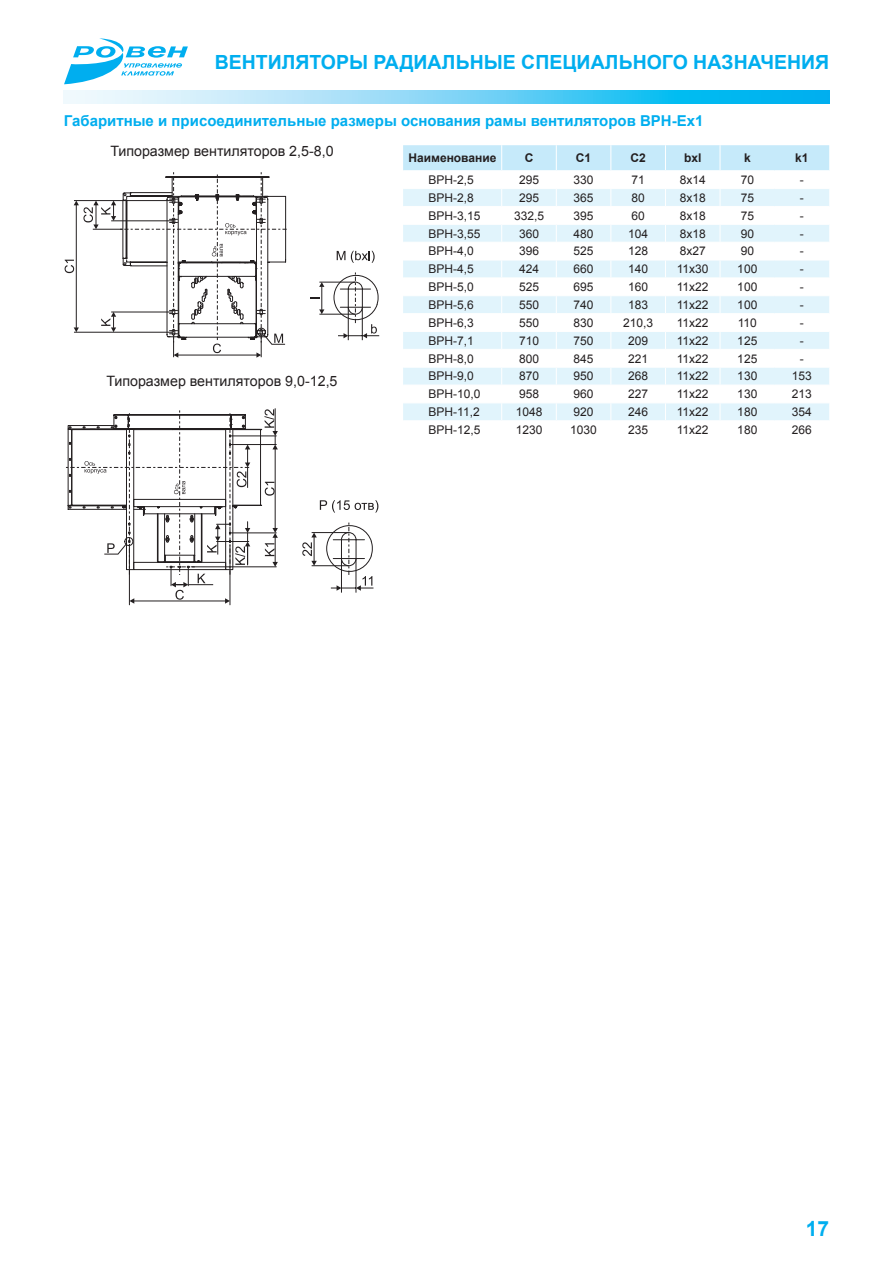
<style>
.page{position:relative;width:893px;height:1263px;background:#fff}
.page>*{position:absolute;margin:0;border:0;box-sizing:border-box;transform-origin:0 0}
.t1{font:700 21px "Arial";color:#00aeef}
.t2{font:700 19.5px "Arial";color:#00aeef}
.t3{font:700 15px "Arial";color:#00aeef}
.t4{font:14.25px "Arial";color:#231f20}
.t5{font:12px "Arial";color:#231f20}
.t6{font:700 12px "Arial";color:#231f20}
</style>
<div class="page">
<svg style="left:64px;top:38px;width:124px;height:46px"></svg>
<svg style="left:64px;top:90px;width:765px;height:13px;background:#76d5f6"></svg>
<svg style="left:65px;top:172px;width:314px;height:186px"></svg>
<svg style="left:403px;top:145px;width:426px;height:276px"></svg>
<hr style="left:775px;top:420px;width:54px;height:1px;background:#fff">
<hr style="left:129px;top:545px;width:1px;height:60px;background:#231f20">
<hr style="left:230px;top:545px;width:1px;height:60px;background:#231f20">
<svg style="left:320px;top:500px;width:58px;height:13px"></svg>
<hr style="left:341px;top:558px;width:1px;height:35px;background:#231f20">
<hr style="left:356px;top:558px;width:1px;height:35px;background:#231f20">
<svg style="left:326px;top:523px;width:47px;height:68px"></svg>
<hr style="left:312px;top:532px;width:37px;height:1px;background:#231f20">
<hr style="left:312px;top:565px;width:37px;height:1px;background:#231f20">
<svg style="left:302px;top:533px;width:15px;height:33px"></svg>
<svg style="left:66px;top:409px;width:212px;height:195px"></svg>
<h2 class="t2" style="left:215px;top:50px;width:616px">вентиляторы радиальные специального назначения</h2>
<p class="t3" style="left:64px;top:110px;width:588px">Габаритные и присоединительные размеры основания рамы вентиляторов ВРН</p>
<p class="t3" style="left:672px;top:110px;width:33px">-Ex1</p>
<p class="t6" style="left:408px;top:150px;width:90px">Наименование</p>
<p class="t6" style="left:525px;top:150px;width:9px">С</p>
<p class="t6" style="left:576px;top:150px;width:17px">С1</p>
<p class="t6" style="left:630px;top:150px;width:17px">С2</p>
<p class="t6" style="left:684px;top:150px;width:19px">bxl</p>
<p class="t6" style="left:744px;top:150px;width:8px">k</p>
<p class="t6" style="left:795px;top:150px;width:15px">k1</p>
<p class="t5" style="left:429px;top:172px;width:47px">ВРН-2,5</p>
<p class="t5" style="left:519px;top:172px;width:22px">295</p>
<p class="t5" style="left:574px;top:172px;width:22px">330</p>
<p class="t5" style="left:631px;top:172px;width:15px">71</p>
<p class="t5" style="left:680px;top:172px;width:28px">8х14</p>
<p class="t5" style="left:741px;top:172px;width:15px">70</p>
<p class="t5" style="left:800px;top:172px;width:5px">-</p>
<p class="t5" style="left:429px;top:190px;width:47px">ВРН-2,8</p>
<p class="t5" style="left:519px;top:190px;width:22px">295</p>
<p class="t5" style="left:574px;top:190px;width:22px">365</p>
<p class="t5" style="left:631px;top:190px;width:15px">80</p>
<p class="t5" style="left:680px;top:190px;width:28px">8х18</p>
<p class="t5" style="left:741px;top:190px;width:15px">75</p>
<p class="t5" style="left:800px;top:190px;width:5px">-</p>
<p class="t5" style="left:429px;top:208px;width:54px">ВРН-3,15</p>
<p class="t5" style="left:514px;top:208px;width:32px">332,5</p>
<p class="t5" style="left:574px;top:208px;width:22px">395</p>
<p class="t5" style="left:631px;top:208px;width:15px">60</p>
<p class="t5" style="left:680px;top:208px;width:28px">8х18</p>
<p class="t5" style="left:741px;top:208px;width:15px">75</p>
<p class="t5" style="left:800px;top:208px;width:5px">-</p>
<p class="t5" style="left:429px;top:226px;width:54px">ВРН-3,55</p>
<p class="t5" style="left:519px;top:226px;width:22px">360</p>
<p class="t5" style="left:574px;top:226px;width:22px">480</p>
<p class="t5" style="left:628px;top:226px;width:22px">104</p>
<p class="t5" style="left:680px;top:226px;width:28px">8х18</p>
<p class="t5" style="left:741px;top:226px;width:15px">90</p>
<p class="t5" style="left:800px;top:226px;width:5px">-</p>
<p class="t5" style="left:429px;top:243px;width:47px">ВРН-4,0</p>
<p class="t5" style="left:519px;top:243px;width:22px">396</p>
<p class="t5" style="left:574px;top:243px;width:22px">525</p>
<p class="t5" style="left:628px;top:243px;width:22px">128</p>
<p class="t5" style="left:680px;top:243px;width:28px">8х27</p>
<p class="t5" style="left:741px;top:243px;width:15px">90</p>
<p class="t5" style="left:800px;top:243px;width:5px">-</p>
<p class="t5" style="left:429px;top:261px;width:47px">ВРН-4,5</p>
<p class="t5" style="left:519px;top:261px;width:22px">424</p>
<p class="t5" style="left:574px;top:261px;width:22px">660</p>
<p class="t5" style="left:628px;top:261px;width:22px">140</p>
<p class="t5" style="left:677px;top:261px;width:33px">11х30</p>
<p class="t5" style="left:737px;top:261px;width:22px">100</p>
<p class="t5" style="left:800px;top:261px;width:5px">-</p>
<p class="t5" style="left:429px;top:279px;width:47px">ВРН-5,0</p>
<p class="t5" style="left:519px;top:279px;width:22px">525</p>
<p class="t5" style="left:574px;top:279px;width:22px">695</p>
<p class="t5" style="left:628px;top:279px;width:22px">160</p>
<p class="t5" style="left:677px;top:279px;width:33px">11х22</p>
<p class="t5" style="left:737px;top:279px;width:22px">100</p>
<p class="t5" style="left:800px;top:279px;width:5px">-</p>
<p class="t5" style="left:429px;top:297px;width:47px">ВРН-5,6</p>
<p class="t5" style="left:519px;top:297px;width:22px">550</p>
<p class="t5" style="left:574px;top:297px;width:22px">740</p>
<p class="t5" style="left:628px;top:297px;width:22px">183</p>
<p class="t5" style="left:677px;top:297px;width:33px">11х22</p>
<p class="t5" style="left:737px;top:297px;width:22px">100</p>
<p class="t5" style="left:800px;top:297px;width:5px">-</p>
<p class="t5" style="left:429px;top:315px;width:47px">ВРН-6,3</p>
<p class="t5" style="left:519px;top:315px;width:22px">550</p>
<p class="t5" style="left:574px;top:315px;width:22px">830</p>
<p class="t5" style="left:623px;top:315px;width:32px">210,3</p>
<p class="t5" style="left:677px;top:315px;width:33px">11х22</p>
<p class="t5" style="left:738px;top:315px;width:21px">110</p>
<p class="t5" style="left:800px;top:315px;width:5px">-</p>
<p class="t5" style="left:429px;top:333px;width:47px">ВРН-7,1</p>
<p class="t5" style="left:519px;top:333px;width:22px">710</p>
<p class="t5" style="left:574px;top:333px;width:22px">750</p>
<p class="t5" style="left:628px;top:333px;width:22px">209</p>
<p class="t5" style="left:677px;top:333px;width:33px">11х22</p>
<p class="t5" style="left:737px;top:333px;width:22px">125</p>
<p class="t5" style="left:800px;top:333px;width:5px">-</p>
<p class="t5" style="left:429px;top:351px;width:47px">ВРН-8,0</p>
<p class="t5" style="left:519px;top:351px;width:22px">800</p>
<p class="t5" style="left:574px;top:351px;width:22px">845</p>
<p class="t5" style="left:628px;top:351px;width:22px">221</p>
<p class="t5" style="left:677px;top:351px;width:33px">11х22</p>
<p class="t5" style="left:737px;top:351px;width:22px">125</p>
<p class="t5" style="left:800px;top:351px;width:5px">-</p>
<p class="t5" style="left:429px;top:368px;width:47px">ВРН-9,0</p>
<p class="t5" style="left:519px;top:368px;width:22px">870</p>
<p class="t5" style="left:574px;top:368px;width:22px">950</p>
<p class="t5" style="left:628px;top:368px;width:22px">268</p>
<p class="t5" style="left:677px;top:368px;width:33px">11х22</p>
<p class="t5" style="left:737px;top:368px;width:22px">130</p>
<p class="t5" style="left:792px;top:368px;width:22px">153</p>
<p class="t5" style="left:429px;top:386px;width:54px">ВРН-10,0</p>
<p class="t5" style="left:519px;top:386px;width:22px">958</p>
<p class="t5" style="left:574px;top:386px;width:22px">960</p>
<p class="t5" style="left:628px;top:386px;width:22px">227</p>
<p class="t5" style="left:677px;top:386px;width:33px">11х22</p>
<p class="t5" style="left:737px;top:386px;width:22px">130</p>
<p class="t5" style="left:792px;top:386px;width:22px">213</p>
<p class="t5" style="left:429px;top:404px;width:53px">ВРН-11,2</p>
<p class="t5" style="left:516px;top:404px;width:28px">1048</p>
<p class="t5" style="left:574px;top:404px;width:22px">920</p>
<p class="t5" style="left:628px;top:404px;width:22px">246</p>
<p class="t5" style="left:677px;top:404px;width:33px">11х22</p>
<p class="t5" style="left:737px;top:404px;width:22px">180</p>
<p class="t5" style="left:792px;top:404px;width:22px">354</p>
<p class="t5" style="left:429px;top:422px;width:54px">ВРН-12,5</p>
<p class="t5" style="left:516px;top:422px;width:28px">1230</p>
<p class="t5" style="left:570px;top:422px;width:28px">1030</p>
<p class="t5" style="left:628px;top:422px;width:22px">235</p>
<p class="t5" style="left:677px;top:422px;width:33px">11х22</p>
<p class="t5" style="left:737px;top:422px;width:22px">180</p>
<p class="t5" style="left:792px;top:422px;width:22px">266</p>
<p class="t4" style="left:110px;top:141px;width:225px">Типоразмер вентиляторов 2,5-8,0</p>
<p class="t4" style="left:106px;top:372px;width:233px">Типоразмер вентиляторов 9,0-12,5</p>
<h1 class="t1" style="left:806px;top:1214px;width:25px">17</h1>
</div>
